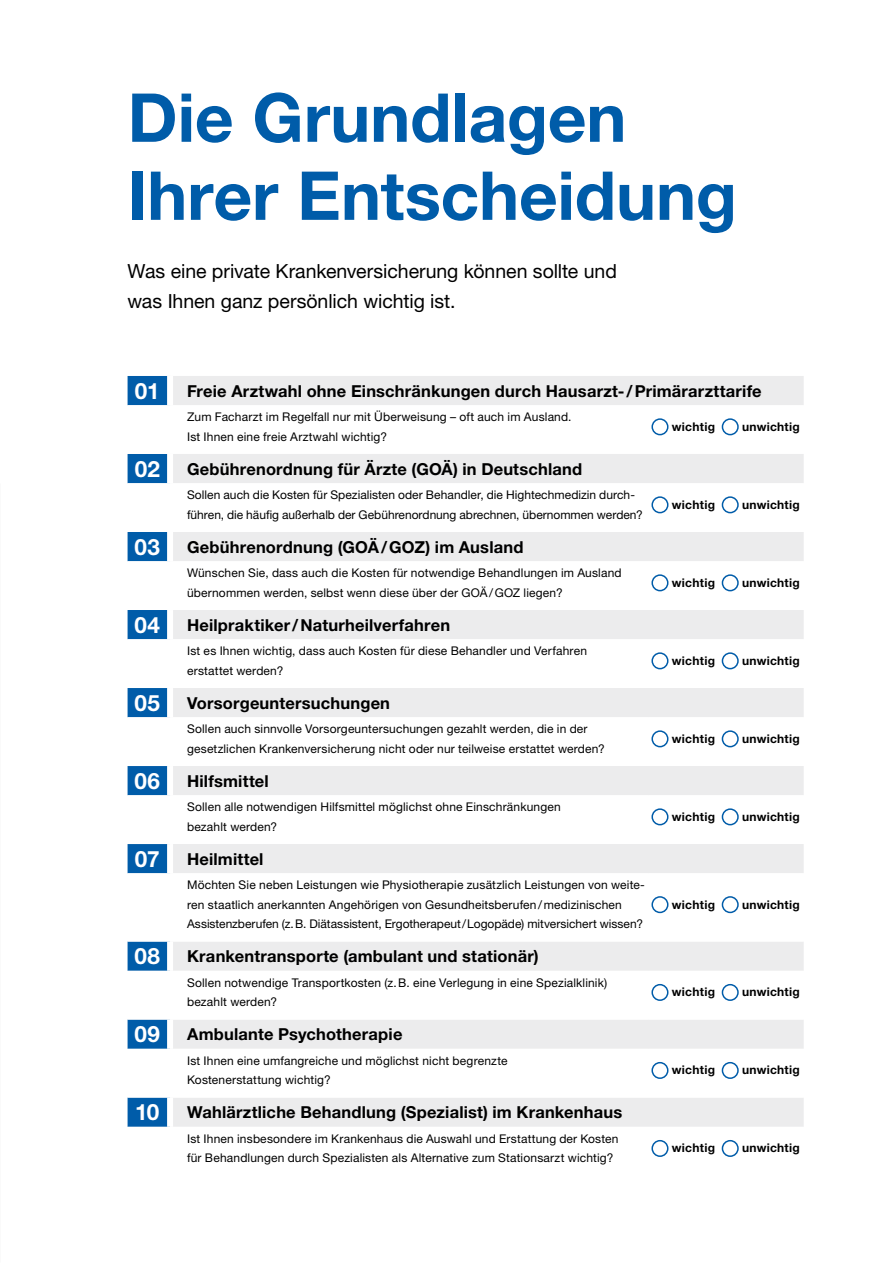
<style>
.page{position:relative;width:893px;height:1263px;background:#fff}
.page>*{position:absolute;margin:0;border:0;box-sizing:border-box;transform-origin:0 0}
.t1{font:700 67.5px/78px "Helvetica Neue LT Std";color:#005ca9}
.t2{font:19.5px/29.2px "Helvetica Neue LT Std";letter-spacing:-.005em;color:#000}
.t3{font:700 16.5px "Helvetica Neue LT Std";letter-spacing:.01em;color:#000}
.t4{font:12px/19.5px "Helvetica Neue LT Std";letter-spacing:.01em;color:#000}
.t5{font:700 12px "Helvetica Neue LT Std";letter-spacing:.02em;color:#000}
.s1{font-size:22.5px;color:#fff}
</style>
<div class="page">
<svg style="left:128px;top:376px;width:39px;height:29px"></svg>
<div style="left:173px;top:376px;width:631px;height:29px;background:#ececed"></div>
<svg style="left:128px;top:405px;width:676px;height:752px"></svg>
<div style="left:167px;top:454px;width:6px;height:29px;background:#fff"></div>
<div style="left:167px;top:532px;width:6px;height:29px;background:#fff"></div>
<div style="left:167px;top:610px;width:6px;height:29px;background:#fff"></div>
<div style="left:167px;top:688px;width:6px;height:29px;background:#fff"></div>
<div style="left:167px;top:766px;width:6px;height:29px;background:#fff"></div>
<div style="left:167px;top:844px;width:6px;height:29px;background:#fff"></div>
<div style="left:167px;top:941px;width:6px;height:30px;background:#fff"></div>
<div style="left:167px;top:1019px;width:6px;height:30px;background:#fff"></div>
<div style="left:167px;top:1097px;width:6px;height:30px;background:#fff"></div>
<div style="left:652px;top:419px;width:16px;height:16px;background:#fff;border-radius:50%"></div>
<div style="left:651px;top:418px;width:17px;height:17px;border:2px solid #005ca9;border-radius:50%"></div>
<div style="left:722px;top:419px;width:16px;height:16px;background:#fff;border-radius:50%"></div>
<div style="left:722px;top:418px;width:17px;height:17px;border:2px solid #005ca9;border-radius:50%"></div>
<div style="left:652px;top:497px;width:16px;height:16px;background:#fff;border-radius:50%"></div>
<div style="left:651px;top:496px;width:17px;height:17px;border:2px solid #005ca9;border-radius:50%"></div>
<div style="left:722px;top:497px;width:16px;height:16px;background:#fff;border-radius:50%"></div>
<div style="left:722px;top:496px;width:17px;height:17px;border:2px solid #005ca9;border-radius:50%"></div>
<div style="left:652px;top:575px;width:16px;height:16px;background:#fff;border-radius:50%"></div>
<div style="left:651px;top:574px;width:17px;height:17px;border:2px solid #005ca9;border-radius:50%"></div>
<div style="left:722px;top:575px;width:16px;height:16px;background:#fff;border-radius:50%"></div>
<div style="left:722px;top:574px;width:17px;height:17px;border:2px solid #005ca9;border-radius:50%"></div>
<div style="left:652px;top:653px;width:16px;height:16px;background:#fff;border-radius:50%"></div>
<div style="left:651px;top:652px;width:17px;height:17px;border:2px solid #005ca9;border-radius:50%"></div>
<div style="left:722px;top:653px;width:16px;height:16px;background:#fff;border-radius:50%"></div>
<div style="left:722px;top:652px;width:17px;height:17px;border:2px solid #005ca9;border-radius:50%"></div>
<div style="left:652px;top:731px;width:16px;height:16px;background:#fff;border-radius:50%"></div>
<div style="left:651px;top:730px;width:17px;height:17px;border:2px solid #005ca9;border-radius:50%"></div>
<div style="left:722px;top:731px;width:16px;height:16px;background:#fff;border-radius:50%"></div>
<div style="left:722px;top:730px;width:17px;height:17px;border:2px solid #005ca9;border-radius:50%"></div>
<div style="left:652px;top:809px;width:16px;height:16px;background:#fff;border-radius:50%"></div>
<div style="left:651px;top:808px;width:17px;height:17px;border:2px solid #005ca9;border-radius:50%"></div>
<div style="left:722px;top:809px;width:16px;height:16px;background:#fff;border-radius:50%"></div>
<div style="left:722px;top:808px;width:17px;height:17px;border:2px solid #005ca9;border-radius:50%"></div>
<div style="left:652px;top:897px;width:16px;height:15px;background:#fff;border-radius:50%"></div>
<div style="left:651px;top:896px;width:17px;height:17px;border:2px solid #005ca9;border-radius:50%"></div>
<div style="left:722px;top:897px;width:16px;height:15px;background:#fff;border-radius:50%"></div>
<div style="left:722px;top:896px;width:17px;height:17px;border:2px solid #005ca9;border-radius:50%"></div>
<div style="left:652px;top:985px;width:16px;height:15px;background:#fff;border-radius:50%"></div>
<div style="left:651px;top:984px;width:17px;height:17px;border:2px solid #005ca9;border-radius:50%"></div>
<div style="left:722px;top:985px;width:16px;height:15px;background:#fff;border-radius:50%"></div>
<div style="left:722px;top:984px;width:17px;height:17px;border:2px solid #005ca9;border-radius:50%"></div>
<div style="left:652px;top:1063px;width:16px;height:15px;background:#fff;border-radius:50%"></div>
<div style="left:651px;top:1062px;width:17px;height:17px;border:2px solid #005ca9;border-radius:50%"></div>
<div style="left:722px;top:1063px;width:16px;height:15px;background:#fff;border-radius:50%"></div>
<div style="left:722px;top:1062px;width:17px;height:17px;border:2px solid #005ca9;border-radius:50%"></div>
<div style="left:652px;top:1141px;width:16px;height:15px;background:#fff;border-radius:50%"></div>
<div style="left:651px;top:1140px;width:17px;height:17px;border:2px solid #005ca9;border-radius:50%"></div>
<div style="left:722px;top:1141px;width:16px;height:15px;background:#fff;border-radius:50%"></div>
<div style="left:722px;top:1140px;width:17px;height:17px;border:2px solid #005ca9;border-radius:50%"></div>
<h1 class="t1" style="left:128px;top:77px;width:611px">Die Grundlagen<br>Ihrer Entscheidung</h1>
<h2 class="t2" style="left:128px;top:256px;width:491px">Was eine private Krankenversicherung können sollte und was Ihnen ganz persönlich wichtig ist.</h2>
<h3 class="t3" style="left:135px;top:380px;width:628px"><span class="s1">01</span> Freie Arztwahl ohne Einschränkungen durch Hausarzt- /Primärarzttarife</h3>
<p class="t4" style="left:187px;top:407px;width:386px">Zum Facharzt im Regelfall nur mit Überweisung – oft auch im Ausland.<br>Ist Ihnen eine freie Arztwahl wichtig?</p>
<p class="t5" style="left:672px;top:419px;width:45px">wichtig</p>
<p class="t5" style="left:742px;top:419px;width:59px">unwichtig</p>
<h3 class="t3" style="left:135px;top:458px;width:449px"><span class="s1">02</span> Gebührenordnung für Ärzte (GOÄ) in Deutschland</h3>
<p class="t4" style="left:187px;top:485px;width:457px">Sollen auch die Kosten für Spezialisten oder Behandler, die Hightechmedizin durch&shy;führen, die häufig außerhalb der Gebührenordnung abrechnen, übernommen werden?</p>
<p class="t5" style="left:672px;top:497px;width:45px">wichtig</p>
<p class="t5" style="left:742px;top:497px;width:59px">unwichtig</p>
<h3 class="t3" style="left:135px;top:536px;width:390px"><span class="s1">03</span> Gebührenordnung (GOÄ/GOZ) im Ausland</h3>
<p class="t4" style="left:187px;top:563px;width:436px">Wünschen Sie, dass auch die Kosten für notwendige Behandlungen im Ausland übernommen werden, selbst wenn diese über der GOÄ/GOZ liegen?</p>
<p class="t5" style="left:672px;top:575px;width:45px">wichtig</p>
<p class="t5" style="left:742px;top:575px;width:59px">unwichtig</p>
<h3 class="t3" style="left:135px;top:614px;width:317px"><span class="s1">04</span> Heilpraktiker/Naturheilverfahren</h3>
<p class="t4" style="left:187px;top:641px;width:401px">Ist es Ihnen wichtig, dass auch Kosten für diese Behandler und Verfahren erstattet werden?</p>
<p class="t5" style="left:672px;top:653px;width:45px">wichtig</p>
<p class="t5" style="left:742px;top:653px;width:59px">unwichtig</p>
<h3 class="t3" style="left:135px;top:692px;width:257px"><span class="s1">05</span> Vorsorgeuntersuchungen</h3>
<p class="t4" style="left:187px;top:719px;width:419px">Sollen auch sinnvolle Vorsorgeuntersuchungen gezahlt werden, die in der gesetzlichen Krankenversicherung nicht oder nur teilweise erstattet werden?</p>
<p class="t5" style="left:672px;top:731px;width:45px">wichtig</p>
<p class="t5" style="left:742px;top:731px;width:59px">unwichtig</p>
<h3 class="t3" style="left:135px;top:770px;width:136px"><span class="s1">06</span> Hilfsmittel</h3>
<p class="t4" style="left:187px;top:797px;width:375px">Sollen alle notwendigen Hilfsmittel möglichst ohne Einschränkungen bezahlt werden?</p>
<p class="t5" style="left:672px;top:809px;width:45px">wichtig</p>
<p class="t5" style="left:742px;top:809px;width:59px">unwichtig</p>
<h3 class="t3" style="left:135px;top:848px;width:130px"><span class="s1">07</span> Heilmittel</h3>
<p class="t4" style="left:187px;top:875px;width:459px">Möchten Sie neben Leistungen wie Physiotherapie zusätzlich Leistungen von weite&shy;ren staatlich anerkannten Angehörigen von Gesundheitsberufen/medizinischen<br>Assistenzberufen (z.B. Diätassistent, Ergotherapeut/Logopäde) mitversichert wissen?</p>
<p class="t5" style="left:672px;top:897px;width:45px">wichtig</p>
<p class="t5" style="left:742px;top:897px;width:59px">unwichtig</p>
<h3 class="t3" style="left:135px;top:946px;width:406px"><span class="s1">08</span> Krankentransporte (ambulant und stationär)</h3>
<p class="t4" style="left:187px;top:973px;width:422px">Sollen notwendige Transportkosten (z.B. eine Verlegung in eine Spezialklinik) bezahlt werden?</p>
<p class="t5" style="left:672px;top:985px;width:45px">wichtig</p>
<p class="t5" style="left:742px;top:985px;width:59px">unwichtig</p>
<h3 class="t3" style="left:135px;top:1024px;width:269px"><span class="s1">09</span> Ambulante Psychotherapie</h3>
<p class="t4" style="left:187px;top:1051px;width:322px">Ist Ihnen eine umfangreiche und möglichst nicht begrenzte<br>Kostenerstattung wichtig?</p>
<p class="t5" style="left:672px;top:1063px;width:45px">wichtig</p>
<p class="t5" style="left:742px;top:1063px;width:59px">unwichtig</p>
<h3 class="t3" style="left:135px;top:1102px;width:489px"><span class="s1">10</span> Wahlärztliche Behandlung (Spezialist) im Krankenhaus</h3>
<p class="t4" style="left:187px;top:1129px;width:433px">Ist Ihnen insbesondere im Krankenhaus die Auswahl und Erstattung der Kosten für Behandlungen durch Spezialisten als Alternative zum Stationsarzt wichtig?</p>
<p class="t5" style="left:672px;top:1141px;width:45px">wichtig</p>
<p class="t5" style="left:742px;top:1141px;width:59px">unwichtig</p>
</div>
